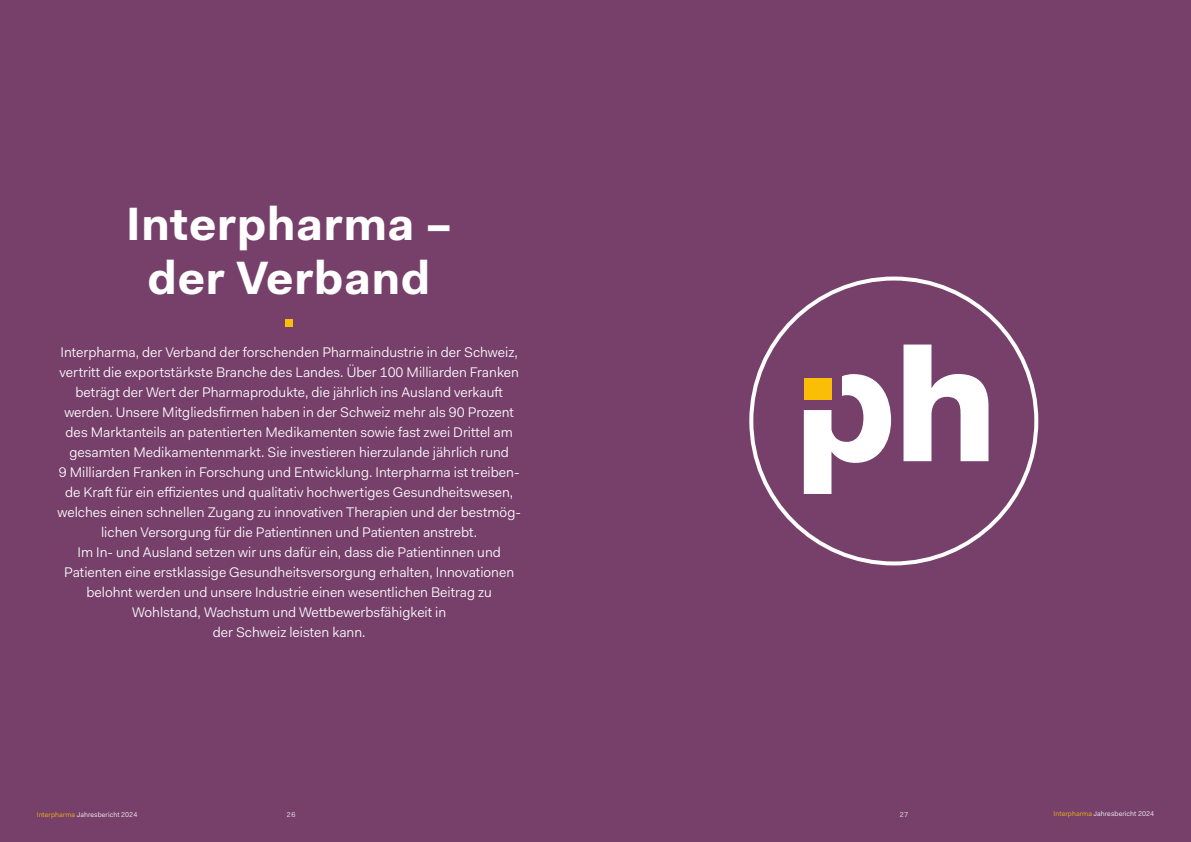
<style>
.page{position:relative;width:1191px;height:842px;background:#fff}
.page>*{position:absolute;margin:0;border:0;box-sizing:border-box;transform-origin:0 0}
.t1{font:700 46.9px/53.5px "Fakt Pro";letter-spacing:.01em;color:#fff;text-align:center}
.t2{font:14px/20px "Fakt Pro Blond";color:#fff;text-align:center}
.t3{font:7px "Fakt Pro Blond";letter-spacing:.01em;color:#fff}
.s1{color:#fabe06}
</style>
<div class="page">
<div style="left:0;top:0;width:595px;height:842px;background:#76406b"></div>
<div style="left:285px;top:319px;width:8px;height:7px;background:#fabe06"></div>
<div style="left:595px;top:0;width:596px;height:842px;background:#76406b"></div>
<svg style="left:804px;top:374px;width:87px;height:120px"></svg>
<svg style="left:903px;top:345px;width:85px;height:116px"></svg>
<h1 class="t1" style="left:126px;top:197px;width:327px">Interpharma – der Verband</h1>
<p class="t2" style="left:57px;top:342px;width:465px">Interpharma, der Verband der forschenden Pharmaindustrie in der Schweiz, vertritt die exportstärkste Branche des Landes. Über 100 Milliarden Franken beträgt der Wert der Pharmaprodukte, die jährlich ins Ausland verkauft werden. Unsere Mitgliedsfirmen haben in der Schweiz mehr als 90 Prozent des Marktanteils an patentierten Medikamenten sowie fast zwei Drittel am gesamten Medikamentenmarkt. Sie investieren hierzulande jährlich rund<br>9 Milliarden Franken in Forschung und Entwicklung. Interpharma ist treiben&shy;de Kraft für ein effizientes und qualitativ hochwertiges Gesundheitswesen, welches einen schnellen Zugang zu innovativen Therapien und der bestmög&shy;lichen Versorgung für die Patientinnen und Patienten anstrebt.<br>Im In- und Ausland setzen wir uns dafür ein, dass die Patientinnen und Patienten eine erstklassige Gesundheitsversorgung erhalten, Innovationen belohnt werden und unsere Industrie einen wesentlichen Beitrag zu Wohlstand, Wachstum und Wettbewerbsfähigkeit in<br>der Schweiz leisten kann.</p>
<p class="t3" style="left:37px;top:809px;width:102px"><span class="s1">Interpharma</span> Jahresbericht 2024</p>
<p class="t3" style="left:287px;top:809px;width:10px">26</p>
<p class="t3" style="left:899px;top:809px;width:10px">27</p>
<p class="t3" style="left:1053px;top:809px;width:102px"><span class="s1">Interpharma</span> Jahresbericht 2024</p>
</div>
